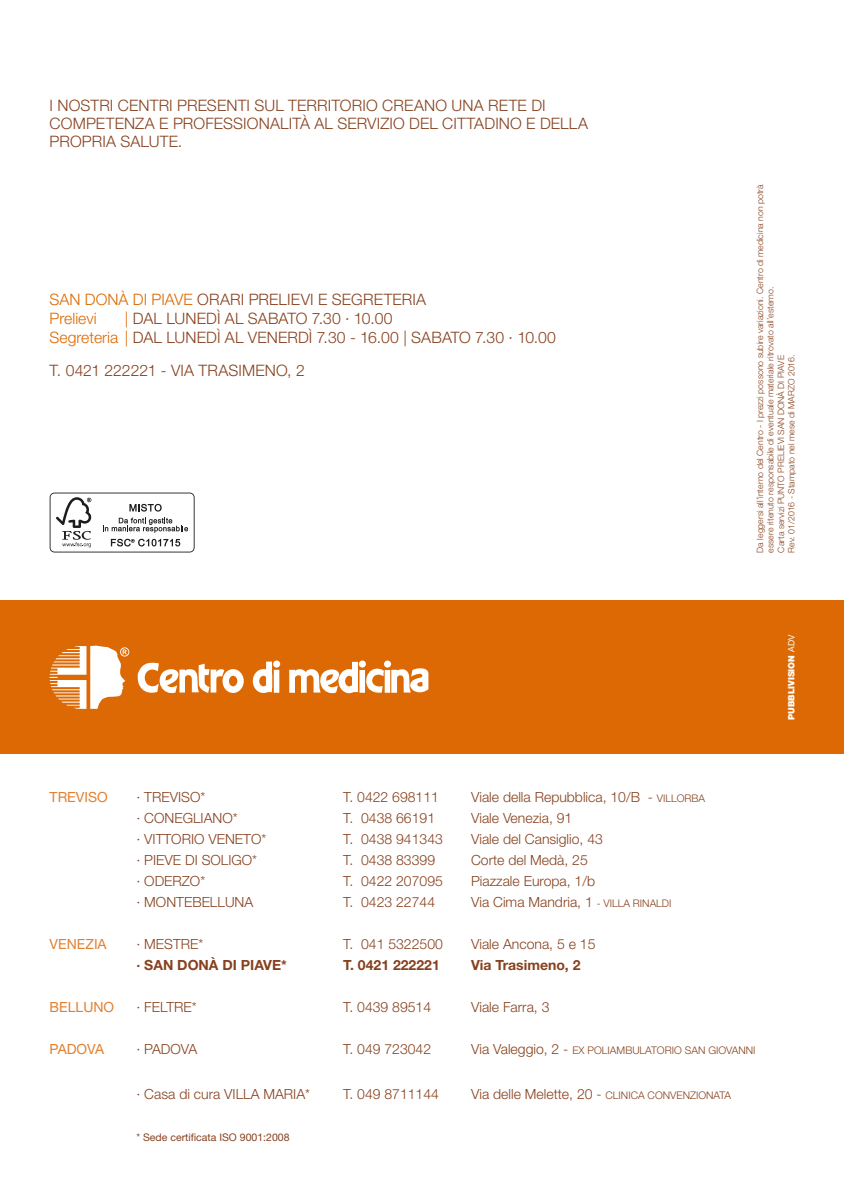
<style>
.page{position:relative;width:844px;height:1191px;background:#fff}
.page>*{position:absolute;margin:0;border:0;box-sizing:border-box;transform-origin:0 0}
.t1{font:300 15.75px/17.5px "Helvetica Neue LT Std";letter-spacing:.01em;color:#87411e}
.t2{font:300 14px "Helvetica Neue LT Std";color:#87411e}
.t3{font:700 14px "Helvetica Neue LT Std";color:#87411e}
.t4{font:14px "Helvetica Neue LT Std";color:#e28030}
.t5{font:300 10.5px "Helvetica Neue LT Std";color:#87411e}
.t6{font:10.5px "Helvetica Neue LT Std";color:#87411e}
.t7{font:300 8.75px/10.5px "Helvetica Neue LT Std";color:#87411e}
.t8{font:900 8.75px "Helvetica Neue LT Std";color:#fff}
.s1{color:#dc6903}
.s2{font-weight:400}
.s3{font-size:10.5px}
.s4{font-size:14px}
</style>
<div class="page">
<div style="left:0;top:600px;width:843px;height:153px;background:#dc6903"></div>
<svg style="left:50px;top:645px;width:79px;height:64px"></svg>
<svg style="left:253px;top:660px;width:27px;height:33px"></svg>
<svg style="left:289px;top:660px;width:140px;height:34px"></svg>
<svg style="left:137px;top:662px;width:107px;height:32px"></svg>
<svg style="left:50px;top:492px;width:144px;height:60px"></svg>
<p class="t1" style="left:50px;top:97px;width:539px">I NOSTRI CENTRI PRESENTI SUL TERRITORIO CREANO UNA RETE DI<br>COMPETENZA E PROFESSIONALITÀ AL SERVIZIO DEL CITTADINO E DELLA<br>PROPRIA SALUTE.</p>
<p class="t1" style="left:50px;top:290px;width:378px;line-height:18.9px"><span class="s1">SAN DONÀ DI PIAVE</span> ORARI PRELIEVI E SEGRETERIA<br><span class="s1">Prelievi</span></p>
<p class="t1" style="left:50px;top:309px;width:507px;line-height:18.9px;text-indent:75px"><span class="s1">|</span> DAL LUNEDÌ AL SABATO 7.30 · 10.00<br><span class="s1">Segreteria |</span> DAL LUNEDÌ AL VENERDÌ 7.30 - 16.00 | SABATO 7.30 · 10.00</p>
<p class="t1" style="left:50px;top:361px;width:256px">T. 0421 222221 - VIA TRASIMENO, 2</p>
<p class="t7" style="left:754px;top:552px;width:370px;rotate:-90deg">Da leggersi all’interno del Centro - I prezzi possono subire variazioni. Centro di medicina non potrà essere ritenuto responsabile di eventuale materiale ritrovato all’esterno.<br>Carta servizi PUNTO PRELIEVI SAN DONÀ DI PIAVE<br>Rev. 01/2016 - Stampato nel mese di MARZO 2016.</p>
<p class="t8" style="left:786px;top:720px;width:87px;rotate:-90deg">PUBBLIVISION <span class="s2">ADV</span></p>
<p class="t4" style="left:50px;top:788px;width:60px">TREVISO</p>
<p class="t4" style="left:50px;top:935px;width:59px">VENEZIA</p>
<p class="t4" style="left:50px;top:998px;width:66px">BELLUNO</p>
<p class="t4" style="left:50px;top:1040px;width:56px">PADOVA</p>
<p class="t2" style="left:136px;top:788px;width:70px">· TREVISO*</p>
<p class="t2" style="left:343px;top:788px;width:97px">T. 0422 698111</p>
<p class="t2" style="left:471px;top:788px;width:236px">Viale della Repubblica, 10/B - <span class="s3">VILLORBA</span></p>
<p class="t2" style="left:136px;top:809px;width:103px">· CONEGLIANO*</p>
<p class="t2" style="left:343px;top:809px;width:93px">T. 0438 66191</p>
<p class="t2" style="left:471px;top:809px;width:103px">Viale Venezia, 91</p>
<p class="t2" style="left:136px;top:830px;width:131px">· VITTORIO VENETO*</p>
<p class="t2" style="left:343px;top:830px;width:101px">T. 0438 941343</p>
<p class="t2" style="left:471px;top:830px;width:133px">Viale del Cansiglio, 43</p>
<p class="t2" style="left:136px;top:851px;width:122px">· PIEVE DI SOLIGO*</p>
<p class="t2" style="left:343px;top:851px;width:93px">T. 0438 83399</p>
<p class="t2" style="left:471px;top:851px;width:118px">Corte del Medà, 25</p>
<p class="t2" style="left:136px;top:872px;width:70px">· ODERZO*</p>
<p class="t2" style="left:343px;top:872px;width:101px">T. 0422 207095</p>
<p class="t2" style="left:471px;top:872px;width:125px">Piazzale Europa, 1/b</p>
<p class="t2" style="left:136px;top:893px;width:118px">· MONTEBELLUNA</p>
<p class="t2" style="left:343px;top:893px;width:93px">T. 0423 22744</p>
<p class="t2" style="left:471px;top:893px;width:202px">Via Cima Mandria, 1 <span class="s3">- VILLA RINALDI</span></p>
<p class="t2" style="left:136px;top:935px;width:68px">· MESTRE*</p>
<p class="t2" style="left:343px;top:935px;width:101px">T. 041 5322500</p>
<p class="t2" style="left:471px;top:935px;width:126px">Viale Ancona, 5 e 15</p>
<p class="t3" style="left:136px;top:956px;width:152px">· SAN DONÀ DI PIAVE*</p>
<p class="t3" style="left:343px;top:956px;width:98px">T. 0421 222221</p>
<p class="t3" style="left:471px;top:956px;width:111px">Via Trasimeno, 2</p>
<p class="t2" style="left:136px;top:998px;width:62px">· FELTRE*</p>
<p class="t2" style="left:343px;top:998px;width:89px">T. 0439 89514</p>
<p class="t2" style="left:471px;top:998px;width:80px">Viale Farra, 3</p>
<p class="t2" style="left:136px;top:1040px;width:62px">· PADOVA</p>
<p class="t2" style="left:343px;top:1040px;width:89px">T. 049 723042</p>
<p class="t5" style="left:471px;top:1043px;width:286px"><span class="s4">Via Valeggio, 2 -</span> EX POLIAMBULATORIO SAN GIOVANNI</p>
<p class="t2" style="left:136px;top:1085px;width:175px">· Casa di cura VILLA MARIA*</p>
<p class="t2" style="left:343px;top:1085px;width:97px">T. 049 8711144</p>
<p class="t5" style="left:471px;top:1089px;width:262px"><span class="s4">Via delle Melette, 20 -</span> CLINICA CONVENZIONATA</p>
<p class="t6" style="left:136px;top:1131px;width:154px">* Sede certificata ISO 9001:2008</p>
</div>
